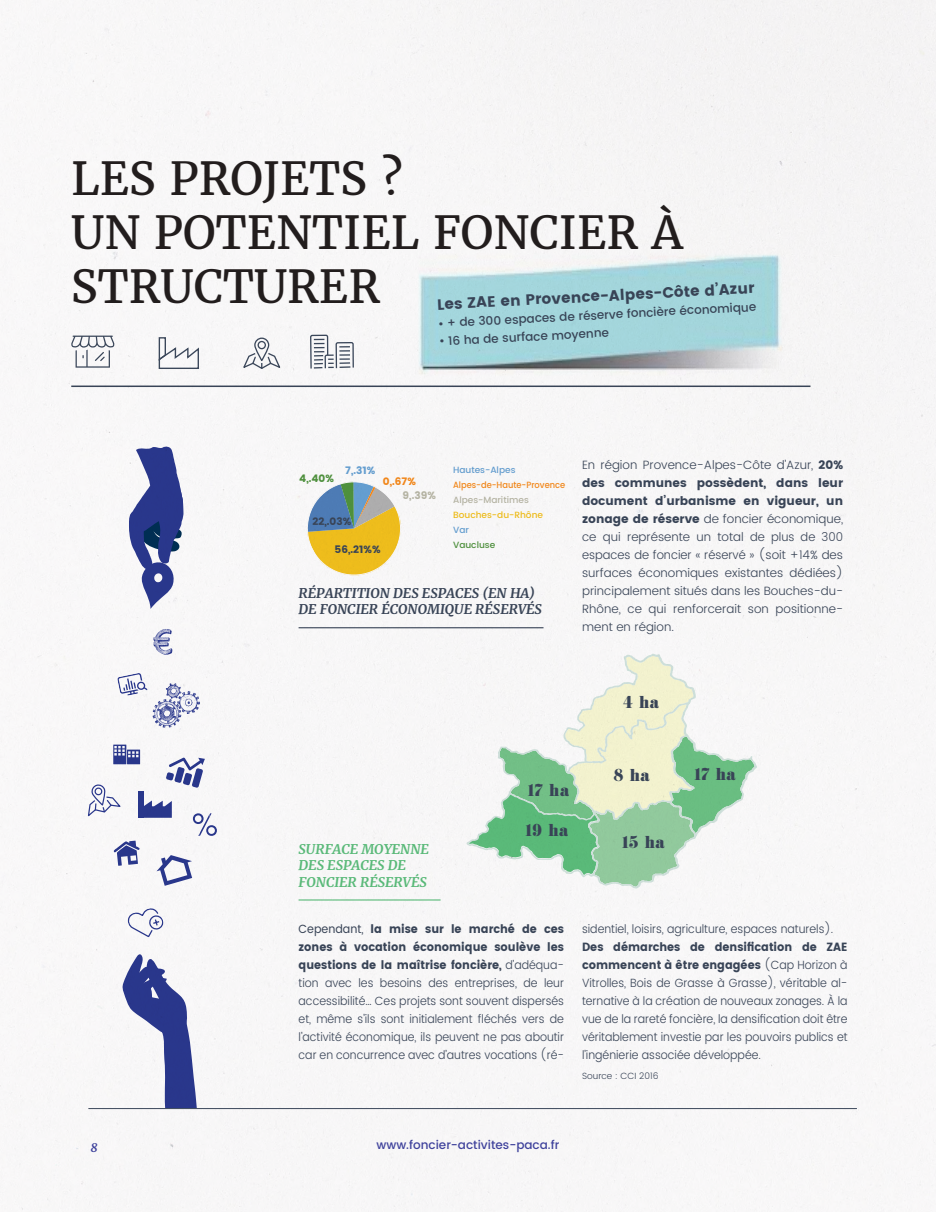
<style>
.page{position:relative;width:936px;height:1212px;background:#fff}
.page>*{position:absolute;margin:0;border:0;box-sizing:border-box;transform-origin:0 0}
.t1{font:45px/54px "Merriweather";color:#241f1f}
.t2{font:17.25px "K22 Didoni";color:#3b475a}
.t3{font:15px "Poppins";color:#3b475a}
.t4{font:italic 700 13.5px/16.2px "Merriweather";color:#3b475a}
.t5{font:italic 700 13.5px/16.2px "Merriweather";color:#5dc07d}
.t6{font:300 12px/18px "Poppins";color:#3b475a;text-align:justify}
.t7{font:500 12px "Poppins";color:#3b475a}
.t8{font:500 12px "Poppins";color:#3f429c}
.t9{font:italic 700 12px "Merriweather";color:#3f429c}
.t10{font:300 11.85px/18px "Poppins";color:#3b475a;text-align:justify;scale:.94 1}
.t11{font:10.5px "Poppins";color:#3b475a}
.t12{font:10.5px "Poppins";color:#51953f}
.t13{font:10.5px "Poppins";color:#67a3d6}
.t14{font:10.5px "Poppins";color:#f98c1c}
.t15{font:10.5px "Poppins";color:#bbbaa9}
.t16{font:500 9px "Poppins";color:#f98c1c;scale:.92 1}
.t17{font:500 9px "Poppins";color:#f5c31e}
.t18{font:500 9px "Poppins";color:#67a3d6}
.t19{font:500 9px "Poppins";color:#bbbaa9}
.t20{font:300 9px "Poppins";color:#3b475a}
.t21{font:500 9px "Poppins";color:#51953f}
.s1{font-weight:400}
</style>
<div class="page">
<img style="left:0;top:0;width:935px;height:1212px">
<svg style="left:241px;top:337px;width:41px;height:34px"></svg>
<svg style="left:71px;top:336px;width:44px;height:32px"></svg>
<svg style="left:157px;top:336px;width:43px;height:34px"></svg>
<svg style="left:309px;top:0;width:45px;height:370px"></svg>
<hr style="left:88px;top:1108px;width:768px;height:1px;background:#3b475a">
<h1 class="t1" style="left:71px;top:151px;width:613px">LES PROJETS ?<br>UN POTENTIEL FONCIER À<br>STRUCTURER</h1>
<p class="t3" style="left:437px;top:296px;width:319px;rotate:-3deg">Les ZAE en Provence-Alpes-Côte d’Azur</p>
<p class="t7" style="left:437px;top:314px;width:320px;rotate:-3deg">• + de 300 espaces de réserve foncière économique</p>
<p class="t7" style="left:438px;top:332px;width:171px;rotate:-3deg">• 16 ha de surface moyenne</p>
<p class="t12" style="left:299px;top:473px;width:36px">4,.40%</p>
<p class="t13" style="left:345px;top:465px;width:32px">7,.31%</p>
<p class="t11" style="left:312px;top:516px;width:40px">22,.03%</p>
<p class="t14" style="left:383px;top:475px;width:35px">0,.67%</p>
<p class="t15" style="left:402px;top:489px;width:35px">9,.39%</p>
<p class="t11" style="left:334px;top:543px;width:47px">56,.21%%</p>
<p class="t18" style="left:453px;top:463px;width:64px">Hautes-Alpes</p>
<p class="t16" style="left:453px;top:478px;width:123px">Alpes-de-Haute-Provence</p>
<p class="t19" style="left:453px;top:493px;width:77px">Alpes-Maritimes</p>
<p class="t17" style="left:453px;top:508px;width:91px">Bouches-du-Rhône</p>
<p class="t18" style="left:453px;top:523px;width:17px">Var</p>
<p class="t21" style="left:453px;top:538px;width:44px">Vaucluse</p>
<p class="t4" style="left:298px;top:585px;width:245px">RÉPARTITION DES ESPACES (EN HA)<br>DE FONCIER ÉCONOMIQUE RÉSERVÉS</p>
<p class="t6" style="left:582px;top:456px;width:262px">En région Provence-Alpes-Côte d’Azur, <span class="s1">20% des communes possèdent, dans leur document d’urbanisme en vigueur, un zonage de réserve</span> de foncier économique, ce qui représente un total de plus de 300 espaces de foncier « réservé » (soit +14% des surfaces économiques existantes dédiées) principalement situés dans les Bouches-du-Rhône, ce qui renforcerait son positionne&shy;ment en région.</p>
<p class="t5" style="left:298px;top:841px;width:132px">SURFACE MOYENNE<br>DES ESPACES DE<br>FONCIER RÉSERVÉS</p>
<h2 class="t2" style="left:528px;top:783px;width:43px">17 ha</h2>
<h2 class="t2" style="left:525px;top:823px;width:45px">19 ha</h2>
<h2 class="t2" style="left:623px;top:695px;width:38px">4 ha</h2>
<h2 class="t2" style="left:613px;top:768px;width:38px">8 ha</h2>
<h2 class="t2" style="left:622px;top:834px;width:44px">15 ha</h2>
<h2 class="t2" style="left:694px;top:767px;width:43px">17 ha</h2>
<p class="t10" style="left:298px;top:920px;width:284px"><span class="s1">Cependant,</span> <span class="s1">la mise sur le marché de ces zones à vocation économique soulève les questions de la maîtrise foncière,</span> d’adéqua&shy;tion avec les besoins des entreprises, de leur accessibilité… Ces projets sont souvent dispersés et, même s’ils sont initialement fléchés vers de l’activité économique, ils peuvent ne pas aboutir car en concurrence avec d’autres vocations (ré-</p>
<p class="t10" style="left:582px;top:920px;width:269px">sidentiel, loisirs, agriculture, espaces naturels).</p>
<p class="t10" style="left:582px;top:938px;width:284px"><span class="s1">Des démarches de densification de ZAE commencent à être engagées</span> (Cap Horizon à Vitrolles, Bois de Grasse à Grasse), véritable al&shy;ternative à la création de nouveaux zonages. À la vue de la rareté foncière, la densification doit être véritablement investie par les pouvoirs publics et l’ingénierie associée développée.</p>
<p class="t20" style="left:582px;top:1069px;width:78px">Source : CCI 2016</p>
<p class="t9" style="left:91px;top:1139px;width:9px">8</p>
<p class="t8" style="left:376px;top:1136px;width:184px">www.foncier-activites-paca.fr</p>
</div>
